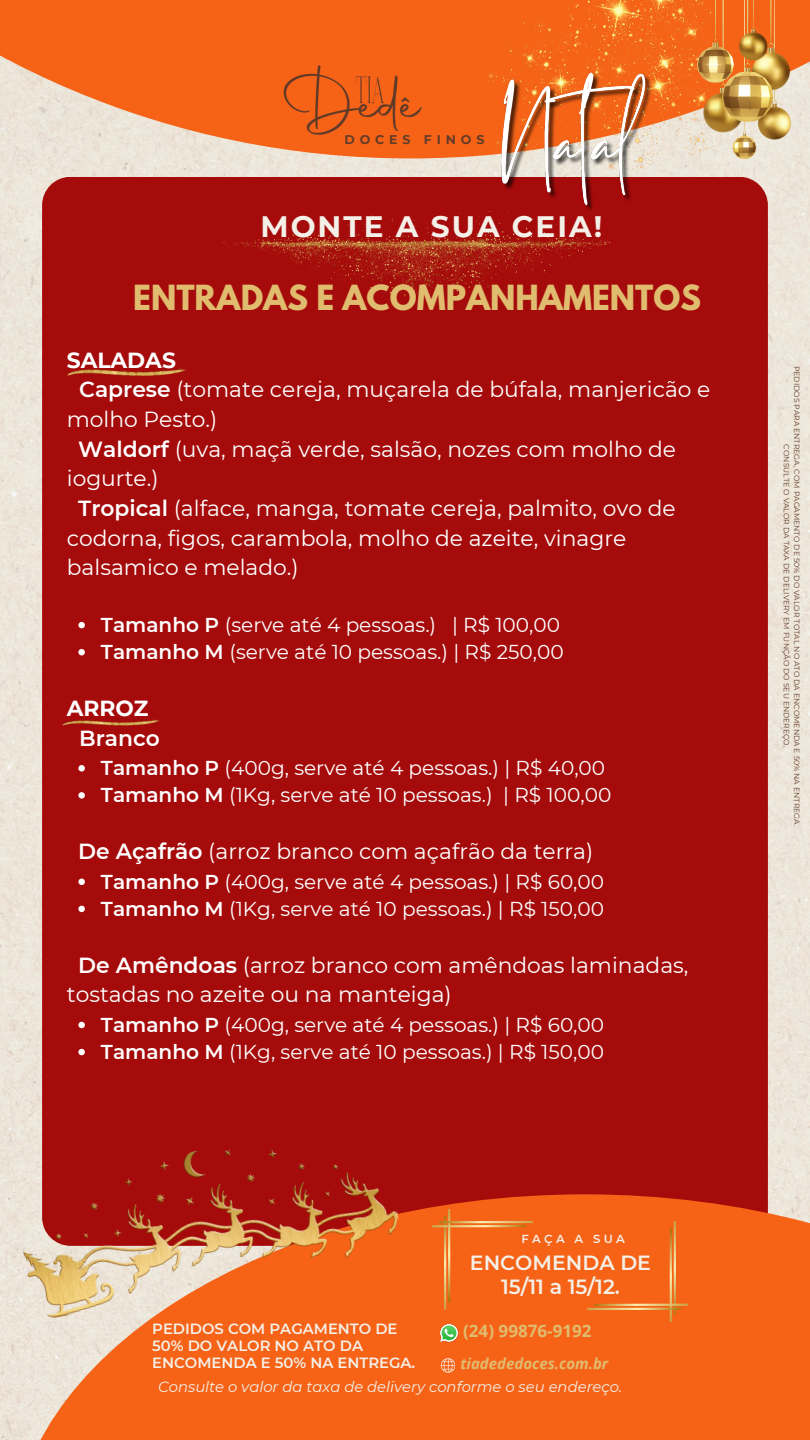
<style>
.page{position:relative;width:810px;height:1440px;background:#fff}
.page>*{position:absolute;margin:0;border:0;box-sizing:border-box;transform-origin:0 0}
.t1{font:700 30.7px "League Spartan";color:#e0bc6f}
.t2{font:700 29.5px "Montserrat";letter-spacing:.065em;color:#f4f0e8}
.t3{font:21.8px/29.7px "Montserrat";color:#fff}
.t4{font:600 21.8px/29.7px "Montserrat";color:#fff;text-align:center}
.t5{font:700 21.8px "Montserrat";color:#fff}
.t6{font:600 20.5px/23.4px "Montserrat";color:#f4f0e8;text-align:center}
.t7{font:20.1px "Montserrat";color:#fff}
.t8{font:700 17.1px "Open Sans";color:#e0bc6f}
.t9{font:italic 700 15px "Open Sans";color:#e0bc6f}
.t10{font:600 14.8px/17px "Montserrat";color:#f4f0e8}
.t11{font:italic 14.8px "Montserrat";color:#f4f0e8}
.t12{font:700 12.6px "Montserrat";letter-spacing:.39em;color:#633c29}
.t13{font:600 11.6px "Montserrat";letter-spacing:.285em;color:#f4f0e8}
.t14{font:7.6px "Montserrat";color:#633c29}
.s1{font-weight:600}
.s2{font-weight:700}
</style>
<div class="page">
<div style="left:0;top:158px;width:810px;height:1282px;background:#ede6da"></div>
<svg style="left:0;top:0;width:810px;height:158px;background:#f38144"></svg>
<div style="left:42px;top:177px;width:726px;height:1069px;background:#a50b0b;border-radius:29px"></div>
<img style="left:468px;top:0;width:291px;height:185px">
<div style="left:11px;top:1194px;width:799px;height:246px;background:#f66317"></div>
<img style="left:266px;top:62px;width:165px;height:78px">
<img style="left:698px;top:0;width:93px;height:159px">
<img style="left:588px;top:1222px;width:99px;height:99px">
<img style="left:433px;top:1210px;width:99px;height:99px">
<svg style="left:78px;top:622px;width:7px;height:6px"></svg>
<svg style="left:78px;top:649px;width:7px;height:6px"></svg>
<svg style="left:78px;top:765px;width:7px;height:7px"></svg>
<svg style="left:78px;top:792px;width:7px;height:7px"></svg>
<svg style="left:78px;top:879px;width:7px;height:6px"></svg>
<svg style="left:78px;top:906px;width:7px;height:6px"></svg>
<svg style="left:78px;top:1022px;width:7px;height:6px"></svg>
<svg style="left:78px;top:1049px;width:7px;height:6px"></svg>
<img style="left:441px;top:1325px;width:17px;height:16px">
<img style="left:11px;top:1117px;width:394px;height:204px">
<svg style="left:441px;top:1358px;width:14px;height:14px"></svg>
<img style="left:223px;top:203px;width:322px;height:99px">
<img style="left:67px;top:368px;width:119px;height:8px">
<img style="left:62px;top:719px;width:98px;height:7px">
<img style="left:495px;top:56px;width:161px;height:212px">
<p class="t12" style="left:344px;top:131px;width:142px">DOCES FINOS</p>
<p class="t2" style="left:261px;top:209px;width:343px">MONTE A SUA CEIA!</p>
<h3 class="t1" style="left:133px;top:283px;width:569px">ENTRADAS E ACOMPANHAMENTOS</h3>
<p class="t5" style="left:67px;top:347px;width:111px">SALADAS</p>
<p class="t3" style="left:79px;top:375px;width:633px"><span class="s1">Caprese</span> (tomate cereja, muçarela de búfala, manjericão e</p>
<p class="t3" style="left:67px;top:404px;width:152px">molho Pesto.)</p>
<p class="t3" style="left:78px;top:434px;width:599px"><span class="s1">Waldorf</span> (uva, maçã verde, salsão, nozes com molho de</p>
<p class="t3" style="left:67px;top:464px;width:93px">iogurte.)</p>
<p class="t3" style="left:78px;top:493px;width:599px"><span class="s1">Tropical</span> (alface, manga, tomate cereja, palmito, ovo de</p>
<p class="t3" style="left:67px;top:523px;width:561px">codorna, figos, carambola, molho de azeite, vinagre</p>
<p class="t3" style="left:67px;top:553px;width:233px">balsamico e melado.)</p>
<p class="t7" style="left:101px;top:613px;width:461px"><span class="s1">Tamanho P</span> (serve até 4 pessoas.) | R$ 100,00</p>
<h2 class="t7" style="left:101px;top:640px;width:464px"><span class="s1">Tamanho M</span> (serve até 10 pessoas.) | R$ 250,00</h2>
<h2 class="t4" style="left:67px;top:693px;width:95px"><span class="s2">ARROZ<br></span>Branco</h2>
<h4 class="t7" style="left:101px;top:756px;width:506px"><span class="s1">Tamanho P</span> (400g, serve até 4 pessoas.) | R$ 40,00</h4>
<p class="t7" style="left:101px;top:783px;width:512px"><span class="s1">Tamanho M</span> (1Kg, serve até 10 pessoas.) | R$ 100,00</p>
<h3 class="t3" style="left:78px;top:837px;width:517px"><span class="s1">De Açafrão</span> (arroz branco com açafrão da terra)</h3>
<p class="t7" style="left:101px;top:869px;width:505px"><span class="s1">Tamanho P</span> (400g, serve até 4 pessoas.) | R$ 60,00</p>
<p class="t7" style="left:101px;top:897px;width:505px"><span class="s1">Tamanho M</span> (1Kg, serve até 10 pessoas.) | R$ 150,00</p>
<h4 class="t3" style="left:67px;top:950px;width:623px;text-indent:11px"><span class="s1">De Amêndoas</span> (arroz branco com amêndoas laminadas, tostadas no azeite ou na manteiga)</h4>
<p class="t7" style="left:101px;top:1013px;width:505px"><span class="s1">Tamanho P</span> (400g, serve até 4 pessoas.) | R$ 60,00</p>
<p class="t7" style="left:101px;top:1040px;width:505px"><span class="s1">Tamanho M</span> (1Kg, serve até 10 pessoas.) | R$ 150,00</p>
<p class="t13" style="left:522px;top:1231px;width:105px">FAÇA A SUA</p>
<h6 class="t6" style="left:470px;top:1251px;width:183px">ENCOMENDA DE<br>15/11 a 15/12.</h6>
<p class="t10" style="left:152px;top:1320px;width:265px">PEDIDOS COM PAGAMENTO DE<br>50% DO VALOR NO ATO DA<br>ENCOMENDA E 50% NA ENTREGA.</p>
<p class="t11" style="left:158px;top:1377px;width:466px">Consulte o valor da taxa de delivery conforme o seu endereço.</p>
<h4 class="t8" style="left:463px;top:1319px;width:130px">(24) 99876-9192</h4>
<p class="t9" style="left:460px;top:1353px;width:149px">tiadededoces.com.br</p>
<p class="t14" style="left:801px;top:366px;width:462px;rotate:90deg">PEDIDOS PARA ENTREGA, COM PAGAMENTO DE 50% DO VALOR TOTAL NO ATO DA ENCOMENDA E 50% NA ENTREGA.</p>
<h5 class="t14" style="left:791px;top:444px;width:304px;rotate:90deg">CONSULTE O VALOR DA TAXA DE DELIVERY EM FUNÇÃO DO SEU ENDEREÇO.</h5>
</div>
